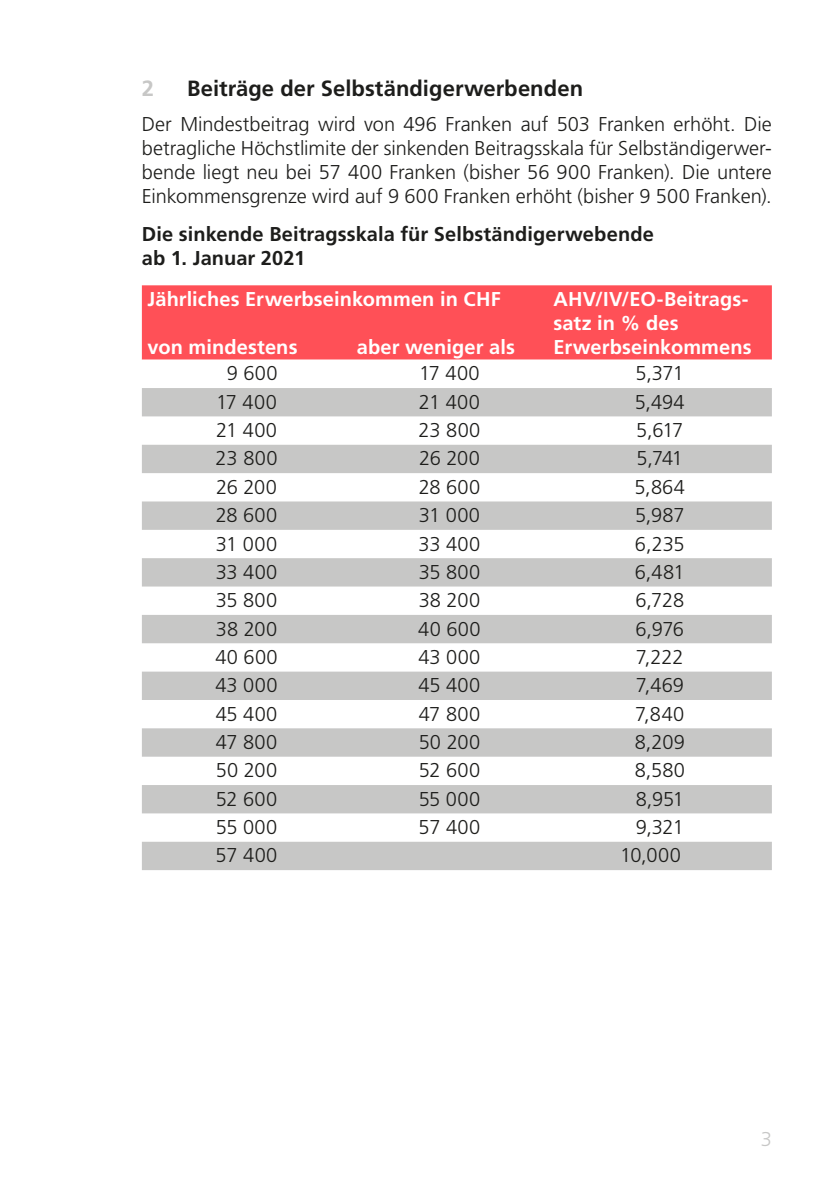
<style>
.page{position:relative;width:840px;height:1191px;background:#fff}
.page>*{position:absolute;margin:0;border:0;box-sizing:border-box;transform-origin:0 0}
.t1{font:700 22px "Frutiger LT Std";letter-spacing:.005em;color:#1d1d1b}
.t2{font:700 22px "Frutiger LT Std";color:#c7c7c6}
.Grundtext{font:300 20px/24px "Frutiger LT Std";color:#1d1d1b;text-align:justify}
.Tabellen_Text_Weiss{font:700 20px/24px "Frutiger LT Std";letter-spacing:.005em;color:#fff}
.Grundtext-2{font:700 20px/24px "Frutiger LT Std";letter-spacing:.005em;color:#1d1d1b}
.t3{font:300 20px "Frutiger LT Std";color:#c7c7c6}
</style>
<div class="page">
<div style="left:142px;top:285px;width:629px;height:75px;background:#ff5057"></div>
<svg style="left:142px;top:388px;width:629px;height:482px;fill:#c7c7c6"></svg>
<p class="t2" style="left:142px;top:75px;width:14px">2</p>
<p class="t1" style="left:187px;top:75px;width:397px">Beiträge der Selbständigerwerbenden</p>
<p class="Grundtext" style="left:142px;top:113px;width:631px">Der Mindestbeitrag wird von 496 Franken auf 503 Franken erhöht. Die betragliche Höchstlimite der sinkenden Beitragsskala für Selbständigerwer&shy;bende liegt neu bei 57 400 Franken (bisher 56 900 Franken). Die untere Einkommensgrenze wird auf 9 600 Franken erhöht (bisher 9 500 Franken).</p>
<p class="Grundtext-2" style="left:142px;top:222px;width:513px">Die sinkende Beitragsskala für Selbständigerwebende ab 1. Januar 2021</p>
<p class="Tabellen_Text_Weiss" style="left:147px;top:287px;width:354px">Jährliches Erwerbseinkommen in CHF</p>
<p class="Tabellen_Text_Weiss" style="left:553px;top:287px;width:196px">AHV/IV/EO-Beitrags&shy;satz in % des</p>
<p class="Tabellen_Text_Weiss" style="left:147px;top:335px;width:151px">von mindestens</p>
<p class="Tabellen_Text_Weiss" style="left:356px;top:335px;width:159px">aber weniger als</p>
<p class="Tabellen_Text_Weiss" style="left:553px;top:335px;width:200px">Erwerbseinkommens</p>
<p class="Grundtext" style="left:226px;top:362px;width:52px">9 600</p>
<p class="Grundtext" style="left:419px;top:362px;width:62px">17 400</p>
<p class="Grundtext" style="left:635px;top:362px;width:50px">5,371</p>
<p class="Grundtext" style="left:216px;top:390px;width:62px">17 400</p>
<p class="Grundtext" style="left:418px;top:390px;width:63px">21 400</p>
<p class="Grundtext" style="left:634px;top:390px;width:51px">5,494</p>
<p class="Grundtext" style="left:216px;top:418px;width:63px">21 400</p>
<p class="Grundtext" style="left:418px;top:418px;width:63px">23 800</p>
<p class="Grundtext" style="left:636px;top:418px;width:49px">5,617</p>
<p class="Grundtext" style="left:215px;top:447px;width:63px">23 800</p>
<p class="Grundtext" style="left:419px;top:447px;width:62px">26 200</p>
<p class="Grundtext" style="left:636px;top:447px;width:48px">5,741</p>
<p class="Grundtext" style="left:216px;top:475px;width:62px">26 200</p>
<p class="Grundtext" style="left:418px;top:475px;width:63px">28 600</p>
<p class="Grundtext" style="left:634px;top:475px;width:52px">5,864</p>
<p class="Grundtext" style="left:216px;top:503px;width:63px">28 600</p>
<p class="Grundtext" style="left:418px;top:503px;width:63px">31 000</p>
<p class="Grundtext" style="left:634px;top:503px;width:51px">5,987</p>
<p class="Grundtext" style="left:216px;top:532px;width:63px">31 000</p>
<p class="Grundtext" style="left:418px;top:532px;width:63px">33 400</p>
<p class="Grundtext" style="left:634px;top:532px;width:51px">6,235</p>
<p class="Grundtext" style="left:215px;top:560px;width:63px">33 400</p>
<p class="Grundtext" style="left:418px;top:560px;width:63px">35 800</p>
<p class="Grundtext" style="left:634px;top:560px;width:51px">6,481</p>
<p class="Grundtext" style="left:216px;top:588px;width:63px">35 800</p>
<p class="Grundtext" style="left:418px;top:588px;width:63px">38 200</p>
<p class="Grundtext" style="left:635px;top:588px;width:50px">6,728</p>
<p class="Grundtext" style="left:216px;top:617px;width:63px">38 200</p>
<p class="Grundtext" style="left:418px;top:617px;width:64px">40 600</p>
<p class="Grundtext" style="left:635px;top:617px;width:50px">6,976</p>
<p class="Grundtext" style="left:215px;top:645px;width:64px">40 600</p>
<p class="Grundtext" style="left:418px;top:645px;width:63px">43 000</p>
<p class="Grundtext" style="left:635px;top:645px;width:49px">7,222</p>
<p class="Grundtext" style="left:215px;top:673px;width:63px">43 000</p>
<p class="Grundtext" style="left:418px;top:673px;width:63px">45 400</p>
<p class="Grundtext" style="left:635px;top:673px;width:50px">7,469</p>
<p class="Grundtext" style="left:215px;top:702px;width:63px">45 400</p>
<p class="Grundtext" style="left:418px;top:702px;width:63px">47 800</p>
<p class="Grundtext" style="left:635px;top:702px;width:51px">7,840</p>
<p class="Grundtext" style="left:216px;top:730px;width:63px">47 800</p>
<p class="Grundtext" style="left:418px;top:730px;width:63px">50 200</p>
<p class="Grundtext" style="left:634px;top:730px;width:52px">8,209</p>
<p class="Grundtext" style="left:216px;top:758px;width:63px">50 200</p>
<p class="Grundtext" style="left:418px;top:758px;width:63px">52 600</p>
<p class="Grundtext" style="left:634px;top:758px;width:52px">8,580</p>
<p class="Grundtext" style="left:216px;top:787px;width:63px">52 600</p>
<p class="Grundtext" style="left:418px;top:787px;width:63px">55 000</p>
<p class="Grundtext" style="left:635px;top:787px;width:50px">8,951</p>
<p class="Grundtext" style="left:216px;top:815px;width:63px">55 000</p>
<p class="Grundtext" style="left:418px;top:815px;width:63px">57 400</p>
<p class="Grundtext" style="left:635px;top:815px;width:49px">9,321</p>
<p class="Grundtext" style="left:215px;top:844px;width:63px">57 400</p>
<p class="Grundtext" style="left:619px;top:844px;width:62px">10,000</p>
<p class="t3" style="left:760px;top:1127px;width:13px">3</p>
</div>
